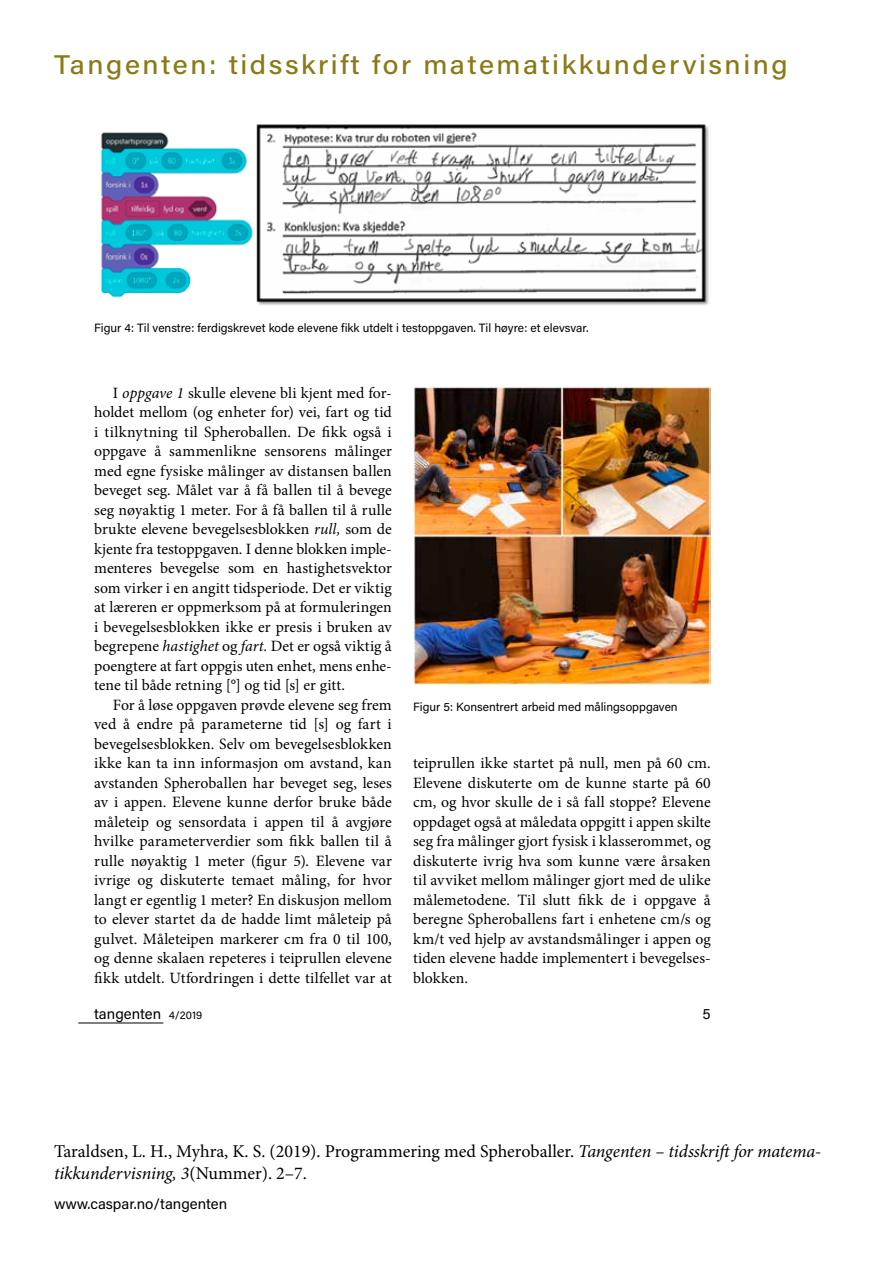
<style>
.page{position:relative;width:893px;height:1263px;background:#fff}
.page>*{position:absolute;margin:0;border:0;box-sizing:border-box;transform-origin:0 0}
.t1{font:500 27px "Acumin Pro";letter-spacing:.09em;color:#8b7a18;scale:1.05 1}
.t2{font:18px/21.6px "Minion Pro";color:#000}
.t3{font:15.75px/19.5px "Minion Pro";color:#000;text-align:justify}
.t4{font:15px "Acumin Pro";color:#000}
.t5{font:12px "Acumin Pro";color:#000}
.s1{font-style:italic}
.s2{font-size:11.25px}
</style>
<div class="page">
<hr style="left:78px;top:1022px;width:85px;height:1px;background:#000">
<img style="left:100px;top:124px;width:609px;height:181px">
<img style="left:413px;top:387px;width:298px;height:298px">
<h1 class="t1" style="left:54px;top:46px;width:700px">Tangenten: tidsskrift for matematikkundervisning</h1>
<p class="t5" style="left:94px;top:320px;width:496px">Figur 4: Til venstre: ferdigskrevet kode elevene fikk utdelt i testoppgaven. Til høyre: et elevsvar.</p>
<p class="t3" style="left:94px;top:383px;width:299px;text-indent:19px">I <span class="s1">oppgave 1</span> skulle elevene bli kjent med for&shy;holdet mellom (og enheter for) vei, fart og tid i tilknytning til Spheroballen. De fikk også i oppgave å sammenlikne sensorens målinger med egne fysiske målinger av distansen ballen beveget seg. Målet var å få ballen til å bevege seg nøyaktig 1 meter. For å få ballen til å rulle brukte elevene bevegelsesblokken <span class="s1">rull,</span> som de kjente fra testoppgaven. I denne blokken imple&shy;menteres bevegelse som en hastighetsvektor som virker i en angitt tidsperiode. Det er viktig at læreren er oppmerksom på at formuleringen i bevegelsesblokken ikke er presis i bruken av begrepene <span class="s1">hastighet</span> og <span class="s1">fart.</span> Det er også viktig å poengtere at fart oppgis uten enhet, mens enhe&shy;tene til både retning [°] og tid [s] er gitt.</p>
<p class="t3" style="left:94px;top:695px;width:299px;text-indent:19px">For å løse oppgaven prøvde elevene seg frem ved å endre på parameterne tid [s] og fart i bevegelsesblokken. Selv om bevegelsesblokken ikke kan ta inn informasjon om avstand, kan avstanden Spheroballen har beveget seg, leses av i appen. Elevene kunne derfor bruke både måleteip og sensordata i appen til å avgjøre hvilke parameterverdier som fikk ballen til å rulle nøyaktig 1 meter (figur 5). Elevene var ivrige og diskuterte temaet måling, for hvor langt er egentlig 1 meter? En diskusjon mellom to elever startet da de hadde limt måleteip på gulvet. Måleteipen markerer cm fra 0 til 100, og denne skalaen repeteres i teiprullen elevene fikk utdelt. Utfordringen i dette tilfellet var at</p>
<p class="t5" style="left:413px;top:699px;width:266px">Figur 5: Konsentrert arbeid med målingsoppgaven</p>
<p class="t3" style="left:413px;top:753px;width:299px">teiprullen ikke startet på null, men på 60 cm.<br>Elevene diskuterte om de kunne starte på 60 cm, og hvor skulle de i så fall stoppe? Elevene oppdaget også at måledata oppgitt i appen skilte seg fra målinger gjort fysisk i klasserommet, og diskuterte ivrig hva som kunne være årsaken til avviket mellom målinger gjort med de ulike målemetodene. Til slutt fikk de i oppgave å beregne Spheroballens fart i enhetene cm/s og km/t ved hjelp av avstandsmålinger i appen og tiden elevene hadde implementert i bevegelses&shy;blokken.</p>
<p class="t4" style="left:94px;top:1003px;width:110px">tangenten <span class="s2">4/2019</span></p>
<p class="t4" style="left:703px;top:1003px;width:10px">5</p>
<p class="t2" style="left:54px;top:1140px;width:769px">Taraldsen, L. H., Myhra, K. S. (2019). Programmering med Spheroballer. <span class="s1">Tangenten – tidsskrift for matema&shy;tikkundervisning, 3</span>(Nummer). 2–7.</p>
<p class="t4" style="left:54px;top:1193px;width:175px">www.caspar.no/tangenten</p>
</div>
